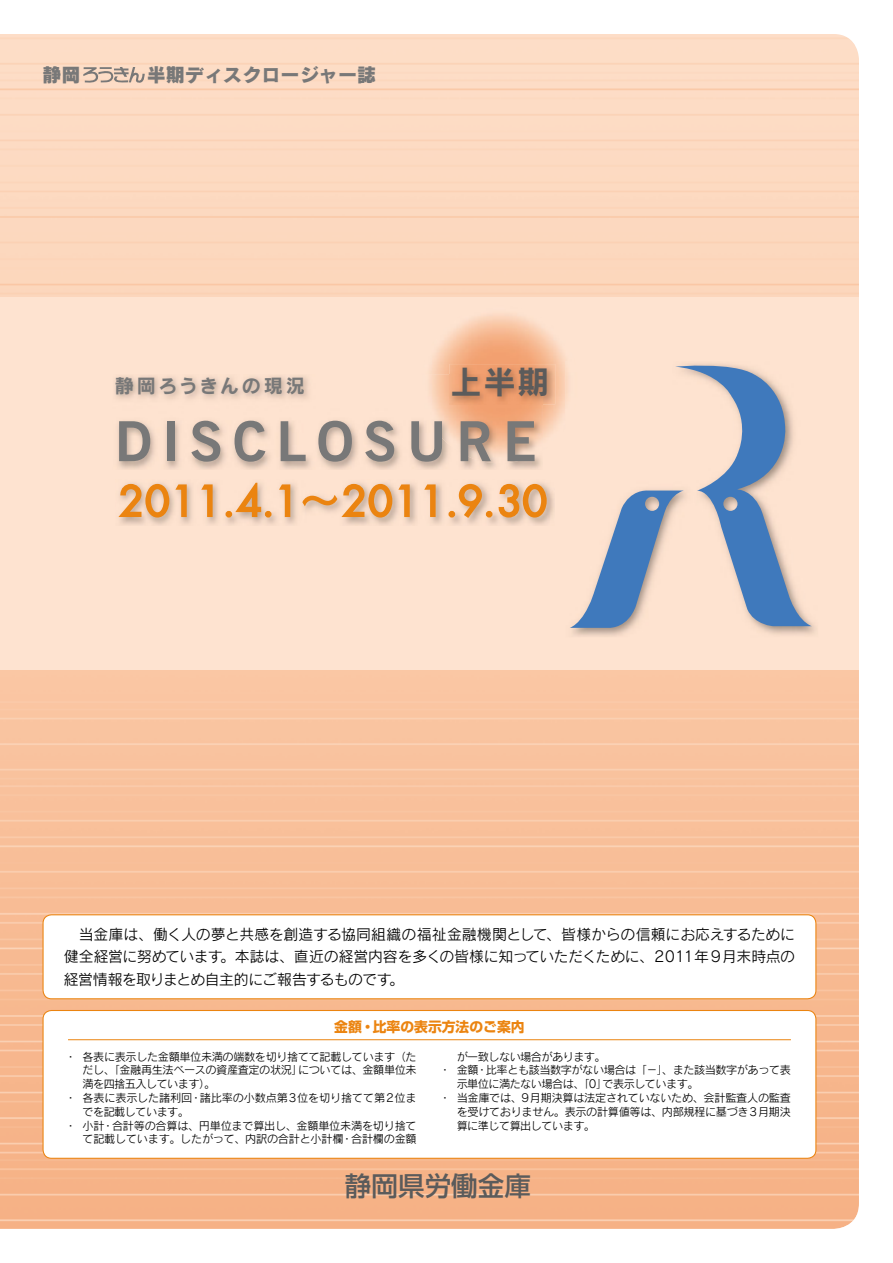
<style>
.page{position:relative;width:893px;height:1263px;background:#fff}
.page>*{position:absolute;margin:0;border:0;box-sizing:border-box;transform-origin:0 0}
.t1{font:55.35px "Trade Gothic Bold Two";letter-spacing:.175em;color:#787878}
.t2{font:40.35px "Futura";letter-spacing:.025em;color:#eb8410}
.t3{font:31.95px "Rodin Pro B 90 pv RKSJ H";color:#5b5b5b}
.t4{font:26.55px "Shin Go Pro Medium 90 pv RKSJ H";color:#5b5b5b}
.t5{font:19.2px "Rodin Pro EB 90 pv RKSJ H";color:#787878}
.t6{font:19.2px "Rodin Pro B 90 pv RKSJ H";letter-spacing:.145em;color:#787878}
.t7{font:14.85px/22.4px "Rodin Pro M 90 pv RKSJ H";letter-spacing:-.04em;color:#000;text-align:justify}
.t8{font:13.8px "Shin Go Pro Bold 90 pv RKSJ H";color:#eb8410}
.t9{font:11.1px "Rodin Pro M 90 pv RKSJ H";letter-spacing:-.035em;color:#000}
.s1{font-family:"Rodin Pro M 90 pv RKSJ H"}
</style>
<div class="page">
<img style="left:1px;top:34px;width:858px;height:1195px">
<div style="left:43px;top:915px;width:773px;height:84px;background:#fff;border-radius:9px"></div>
<div style="left:43px;top:914px;width:773px;height:85px;border:1px solid #eb8410;border-radius:9px"></div>
<svg style="left:83px;top:67px;width:62px;height:16px"></svg>
<div style="left:1px;top:298px;width:858px;height:372px;background:#fee3d0"></div>
<img style="left:115px;top:376px;width:426px;height:93px">
<img style="left:421px;top:374px;width:122px;height:89px">
<svg style="left:570px;top:361px;width:242px;height:267px"></svg>
<div style="left:43px;top:1010px;width:773px;height:148px;background:#fff;border-radius:9px"></div>
<div style="left:43px;top:1010px;width:773px;height:149px;border:1px solid #eb8410;border-radius:9px"></div>
<hr style="left:68px;top:1039px;width:723px;height:1px;background:#eb8410">
<img style="left:449px;top:364px;width:106px;height:40px">
<img style="left:449px;top:374px;width:94px;height:30px">
<img style="left:120px;top:483px;width:434px;height:42px">
<p class="t5" style="left:43px;top:67px;width:40px">静岡</p>
<p class="t5" style="left:147px;top:67px;width:231px">半期ディスクロージャー誌</p>
<p class="t3" style="left:450px;top:370px;width:100px">上半期</p>
<p class="t6" style="left:115px;top:379px;width:192px">静岡ろうきんの現況</p>
<p class="t1" style="left:115px;top:421px;width:423px">DISCLOSURE</p>
<p class="t2" style="left:119px;top:482px;width:430px">2011.4.1<span class="s1">～</span>2011.9.30</p>
<p class="t7" style="left:64px;top:925px;width:733px">　当金庫は、働く人の夢と共感を創造する協同組織の福祉金融機関として、皆様からの信頼にお応えするために健全経営に努めています。本誌は、直近の経営内容を多くの皆様に知っていただくために、2011年9月末時点の経営情報を取りまとめ自主的にご報告するものです。</p>
<p class="t8" style="left:334px;top:1022px;width:192px">金額・比率の表示方法のご案内</p>
<p class="t9" style="left:65px;top:1052px;width:353px">・ 各表に表示した金額単位未満の端数を切り捨てて記載しています（た</p>
<p class="t9" style="left:82px;top:1066px;width:336px">だし、「金融再生法ベースの資産査定の状況」については、金額単位未</p>
<p class="t9" style="left:82px;top:1080px;width:134px">満を四捨五入しています）。</p>
<p class="t9" style="left:65px;top:1094px;width:353px">・ 各表に表示した諸利回・諸比率の小数点第3位を切り捨てて第2位ま</p>
<p class="t9" style="left:82px;top:1107px;width:108px">でを記載しています。</p>
<p class="t9" style="left:65px;top:1121px;width:353px">・ 小計・合計等の合算は、円単位まで算出し、金額単位未満を切り捨て</p>
<p class="t9" style="left:82px;top:1135px;width:336px">て記載しています。したがって、内訳の合計と小計欄・合計欄の金額</p>
<p class="t9" style="left:457px;top:1052px;width:151px">が一致しない場合があります。</p>
<p class="t9" style="left:439px;top:1066px;width:353px">・ 金額・比率とも該当数字がない場合は「－」、また該当数字があって表</p>
<p class="t9" style="left:457px;top:1080px;width:243px">示単位に満たない場合は、「0」で表示しています。</p>
<p class="t9" style="left:439px;top:1094px;width:353px">・ 当金庫では、9月期決算は法定されていないため、会計監査人の監査</p>
<p class="t9" style="left:457px;top:1107px;width:336px">を受けておりません。表示の計算値等は、内部規程に基づき3月期決</p>
<p class="t9" style="left:457px;top:1121px;width:140px">算に準じて算出しています。</p>
<p class="t4" style="left:345px;top:1176px;width:188px">静岡県労働金庫</p>
</div>
